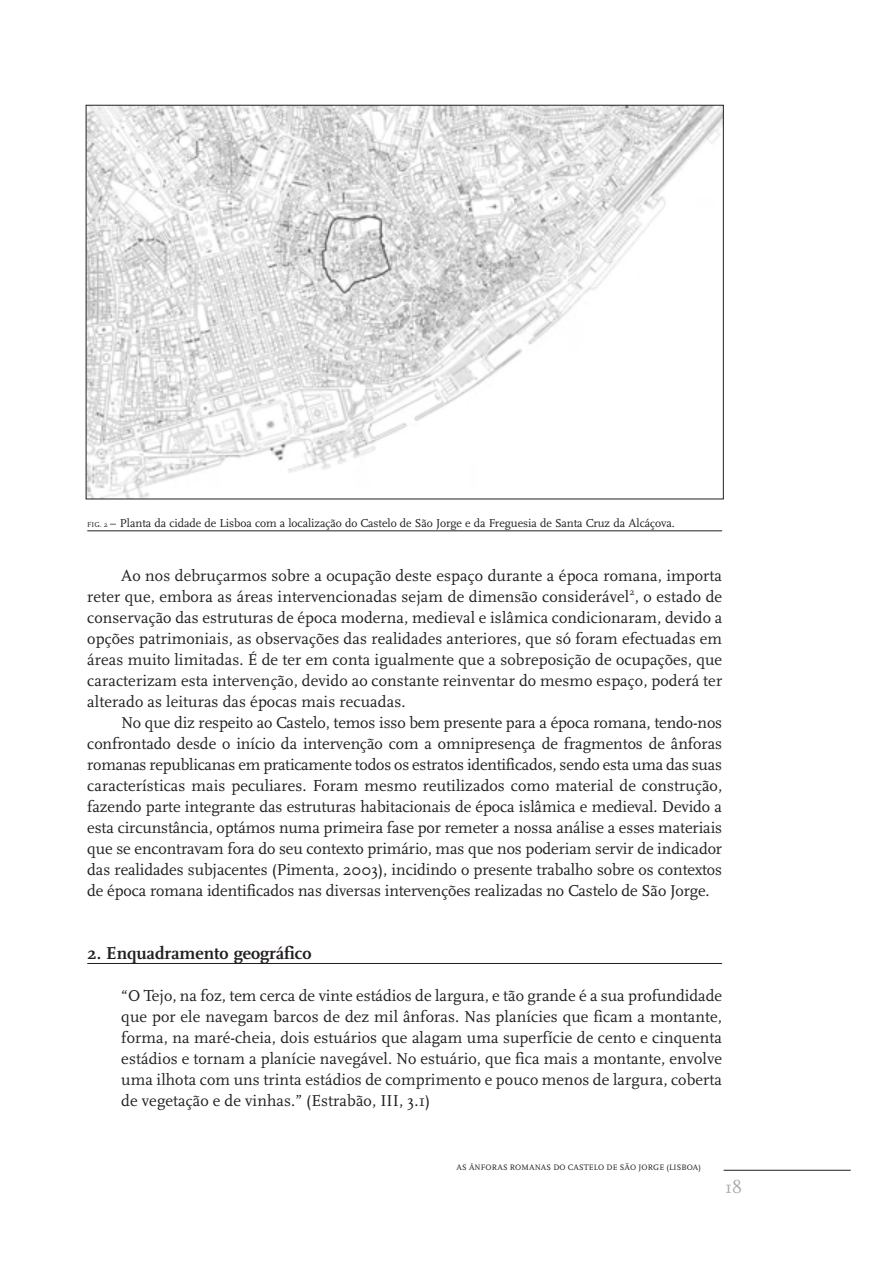
<style>
.page{position:relative;width:893px;height:1263px;background:#fff}
.page>*{position:absolute;margin:0;border:0;box-sizing:border-box;transform-origin:0 0}
.t1{font:700 18px "Scala";color:#231f20}
.t2{font:18px "FF Scala";color:#a8a9ad}
.t3{font:16.5px/21px "Scala";letter-spacing:.005em;color:#231f20;text-align:justify}
.t4{font:12px "Scala";letter-spacing:-.005em;color:#231f20}
.t5{font:8.25px "FF Scala";letter-spacing:.01em;color:#231f20}
.s1{font-size:7.5px}
</style>
<div class="page">
<hr style="left:87px;top:963px;width:635px;height:1px;background:#231f20">
<hr style="left:724px;top:1170px;width:127px;height:1px;background:#231f20">
<hr style="left:87px;top:530px;width:635px;height:1px;background:#231f20">
<img style="left:88px;top:107px;width:634px;height:390px">
<p class="t4" style="left:87px;top:518px;width:589px"><span class="s1">FIG. 2</span> – Planta da cidade de Lisboa com a localização do Castelo de São Jorge e da Freguesia de Santa Cruz da Alcáçova.</p>
<p class="t3" style="left:87px;top:566px;width:636px;text-indent:34px">Ao nos debruçarmos sobre a ocupação deste espaço durante a época romana, importa reter que, embora as áreas intervencionadas sejam de dimensão considerável<sup>2</sup>, o estado de conservação das estruturas de época moderna, medieval e islâmica condicionaram, devido a opções patrimoniais, as observações das realidades anteriores, que só foram efectuadas em áreas muito limitadas. É de ter em conta igualmente que a sobreposição de ocupações, que caracterizam esta intervenção, devido ao constante reinventar do mesmo espaço, poderá ter alterado as leituras das épocas mais recuadas.</p>
<p class="t3" style="left:87px;top:713px;width:636px;text-indent:34px">No que diz respeito ao Castelo, temos isso bem presente para a época romana, tendo-nos confrontado desde o início da intervenção com a omnipresença de fragmentos de ânforas romanas republicanas em praticamente todos os estratos identificados, sendo esta uma das suas características mais peculiares. Foram mesmo reutilizados como material de construção, fazendo parte integrante das estruturas habitacionais de época islâmica e medieval. Devido a esta circunstância, optámos numa primeira fase por remeter a nossa análise a esses materiais que se encontravam fora do seu contexto primário, mas que nos poderiam servir de indicador das realidades subjacentes (Pimenta, 2003), incidindo o presente trabalho sobre os contextos de época romana identificados nas diversas intervenções realizadas no Castelo de São Jorge.</p>
<p class="t1" style="left:87px;top:945px;width:226px">2. Enquadramento geográfico</p>
<p class="t3" style="left:121px;top:986px;width:602px">“O Tejo, na foz, tem cerca de vinte estádios de largura, e tão grande é a sua profundidade que por ele navegam barcos de dez mil ânforas. Nas planícies que ficam a montante, forma, na maré-cheia, dois estuários que alagam uma superfície de cento e cinquenta estádios e tornam a planície navegável. No estuário, que fica mais a montante, envolve uma ilhota com uns trinta estádios de comprimento e pouco menos de largura, coberta de vegetação e de vinhas.” (Estrabão, III, 3.1)</p>
<p class="t5" style="left:457px;top:1163px;width:246px">AS ÂNFORAS ROMANAS DO CASTELO DE SÃO JORGE (LISBOA)</p>
<p class="t2" style="left:725px;top:1180px;width:18px">18</p>
</div>
